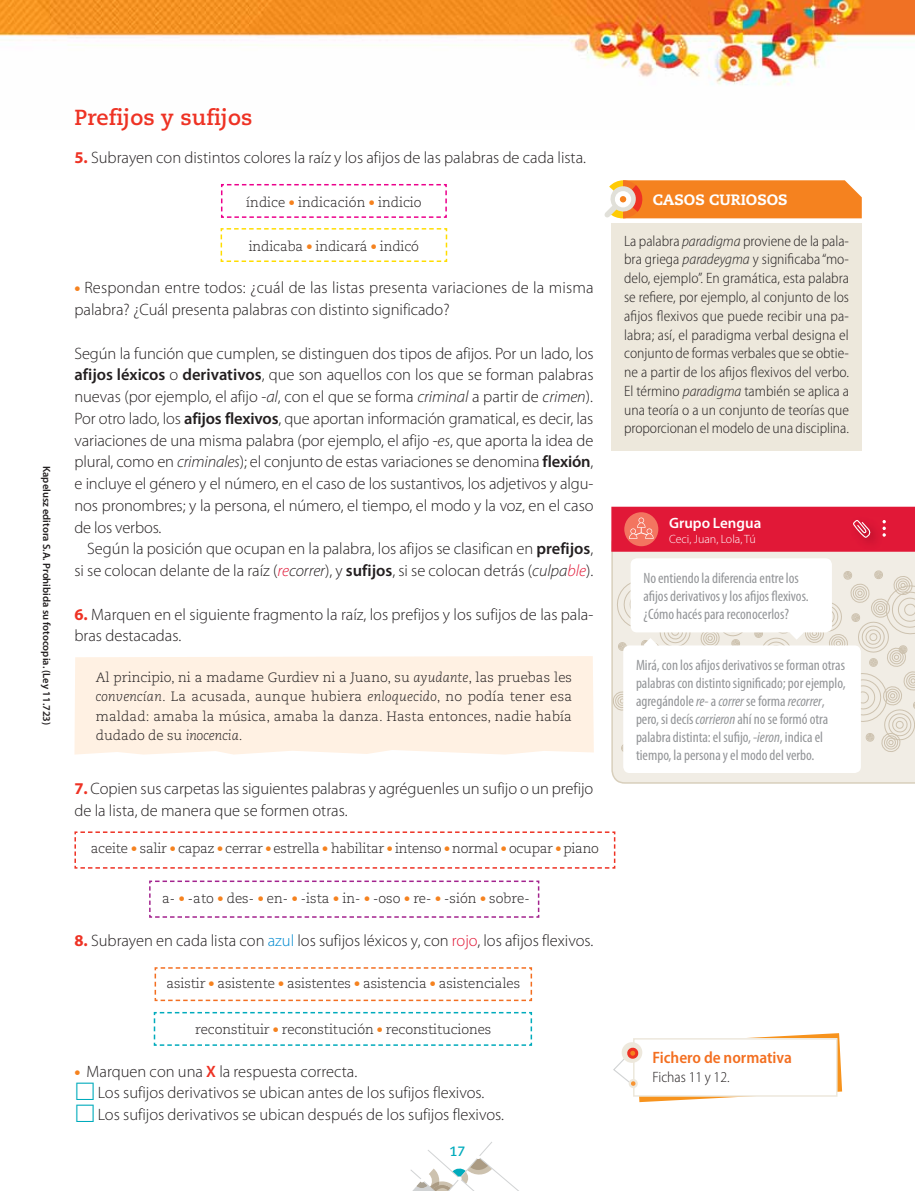
<style>
.page{position:relative;width:915px;height:1191px;background:#fff}
.page>*{position:absolute;margin:0;border:0;box-sizing:border-box;transform-origin:0 0}
.t1{font:700 21.75px "Caecilia LT Std";letter-spacing:.01em;color:#ee3224}
.t2{font:300 16.5px/21.8px "Myriad Pro";color:#231f20}
.t3{font:600 semi-condensed 16.5px "Myriad Pro";color:#f36f21}
.t4{font:300 semi-condensed 15px/18.8px "Myriad Pro";letter-spacing:-.005em;color:#231f20;text-align:justify}
.t5{font:condensed 15px/18px "Myriad Pro";color:#939598}
.t6{font:800 15px "Caecilia LT Std";color:#fff}
.t7{font:600 15px "Myriad Pro";color:#fff}
.t8{font:300 13.5px/19.5px "Caecilia LT Std";letter-spacing:-.01em;color:#231f20;text-align:justify}
.t9{font:700 13.5px "Caecilia LT Std";color:#00abbc}
.t10{font:300 12px "Myriad Pro";color:#fff}
.t11{font:600 10.5px "Myriad Pro";color:#231f20}
.s1{font-weight:700;color:#ee3224}
.s2{font-family:"Myriad Pro";font-weight:900;font-size:16.5px;color:#f5821f}
.s3{font-weight:900;color:#f5821f}
.s4{font-weight:600}
.s5{font-style:italic}
.s6{font-style:italic;color:#e11837}
.s7{color:#0089cf}
.s8{color:#e11837}
.s9{font-weight:600;color:#ee3224}
.s10{color:#00abbc}
</style>
<div class="page">
<img style="left:0;top:0;width:914px;height:86px">
<div style="left:611px;top:224px;width:250px;height:227px;background:#ede8dc"></div>
<svg style="left:604px;top:180px;width:257px;height:38px;background:#f48b30"></svg>
<div style="left:614px;top:191px;width:17px;height:16px;background:#fff;border-radius:50%"></div>
<div style="left:619px;top:196px;width:7px;height:6px;background:#f5821f;border-radius:50%"></div>
<div style="left:611px;top:552px;width:303px;height:231px;background:#f1ede5"></div>
<svg style="left:611px;top:507px;width:303px;height:45px;background:#e2223d"></svg>
<svg style="left:611px;top:567px;width:304px;height:192px;background:#eae5dc"></svg>
<div style="left:630px;top:558px;width:201px;height:74px;background:#fff;border-radius:6px"></div>
<div style="left:623px;top:645px;width:237px;height:128px;background:#fff;border-radius:6px"></div>
<svg style="left:153px;top:1011px;width:379px;height:35px"></svg>
<svg style="left:154px;top:967px;width:378px;height:34px"></svg>
<svg style="left:74px;top:831px;width:542px;height:38px"></svg>
<svg style="left:149px;top:880px;width:391px;height:38px"></svg>
<div style="left:74px;top:656px;width:519px;height:98px;background:#fff1e3"></div>
<svg style="left:220px;top:228px;width:228px;height:34px"></svg>
<svg style="left:221px;top:184px;width:226px;height:34px"></svg>
<svg style="left:613px;top:1033px;width:228px;height:69px"></svg>
<svg style="left:410px;top:1142px;width:108px;height:48px"></svg>
<p class="t11" style="left:51px;top:466px;width:261px;rotate:90deg">Kapelusz editora S.A. Prohibida su fotocopia. (Ley 11.723)</p>
<h1 class="t1" style="left:74px;top:107px;width:179px">Prefijos y sufijos</h1>
<p class="t2" style="left:74px;top:148px;width:513px"><span class="s1">5.</span> Subrayen con distintos colores la raíz y los afijos de las palabras de cada lista.</p>
<p class="t8" style="left:246px;top:193px;width:177px">índice <span class="s2">•</span> indicación <span class="s2">•</span> indicio</p>
<p class="t8" style="left:249px;top:237px;width:172px">indicaba <span class="s2">•</span> indicará <span class="s2">•</span> indicó</p>
<p class="t2" style="left:74px;top:279px;width:520px"><span class="s3">•</span> Respondan entre todos: ¿cuál de las listas presenta variaciones de la misma palabra? ¿Cuál presenta palabras con distinto significado?</p>
<p class="t2" style="left:74px;top:344px;width:520px;text-align:justify">Según la función que cumplen, se distinguen dos tipos de afijos. Por un lado, los <span class="s4">afijos léxicos</span> o <span class="s4">derivativos</span>, que son aquellos con los que se forman palabras nuevas (por ejemplo, el afijo -<span class="s5">al</span>, con el que se forma <span class="s5">criminal</span> a partir de <span class="s5">crimen</span>).<br>Por otro lado, los <span class="s4">afijos flexivos</span>, que aportan información gramatical, es decir, las variaciones de una misma palabra (por ejemplo, el afijo -<span class="s5">es</span>, que aporta la idea de plural, como en <span class="s5">criminales</span>); el conjunto de estas variaciones se denomina <span class="s4">flexión</span>, e incluye el género y el número, en el caso de los sustantivos, los adjetivos y algu&shy;nos pronombres; y la persona, el número, el tiempo, el modo y la voz, en el caso de los verbos.</p>
<p class="t2" style="left:74px;top:539px;width:520px;text-align:right">Según la posición que ocupan en la palabra, los afijos se clasifican en <span class="s4">prefijos</span>, si se colocan delante de la raíz (<span class="s6">re</span><span class="s5">correr</span>), y <span class="s4">sufijos</span>, si se colocan detrás (<span class="s5">culpa</span><span class="s6">ble</span>).</p>
<p class="t2" style="left:74px;top:605px;width:520px"><span class="s1">6.</span> Marquen en el siguiente fragmento la raíz, los prefijos y los sufijos de las pala&shy;bras destacadas.</p>
<p class="t8" style="left:96px;top:668px;width:477px">Al principio, ni a madame Gurdiev ni a Juano, su <span class="s5">ayudante</span>, las pruebas les <span class="s5">convencían</span>. La acusada, aunque hubiera <span class="s5">enloquecido</span>, no podía tener esa maldad: amaba la música, amaba la danza. Hasta entonces, nadie había dudado de su <span class="s5">inocencia</span>.</p>
<p class="t2" style="left:74px;top:779px;width:520px"><span class="s1">7.</span> Copien sus carpetas las siguientes palabras y agréguenles un sufijo o un prefijo de la lista, de manera que se formen otras.</p>
<p class="t8" style="left:91px;top:839px;width:509px">aceite <span class="s2">•</span> salir <span class="s2">•</span> capaz <span class="s2">•</span> cerrar <span class="s2">•</span> estrella <span class="s2">•</span> habilitar <span class="s2">•</span> intenso <span class="s2">•</span> normal <span class="s2">•</span> ocupar <span class="s2">•</span> piano</p>
<p class="t8" style="left:162px;top:888px;width:369px">a- <span class="s2">•</span> -ato <span class="s2">•</span> des- <span class="s2">•</span> en- <span class="s2">•</span> -ista <span class="s2">•</span> in- <span class="s2">•</span> -oso <span class="s2">•</span> re- <span class="s2">•</span> -sión <span class="s2">•</span> sobre-</p>
<p class="t2" style="left:74px;top:931px;width:520px"><span class="s1">8.</span> Subrayen en cada lista con <span class="s7">azul</span> los sufijos léxicos y, con <span class="s8">rojo</span>, los afijos flexivos.</p>
<p class="t8" style="left:166px;top:974px;width:355px">asistir <span class="s2">•</span> asistente <span class="s2">•</span> asistentes <span class="s2">•</span> asistencia <span class="s2">•</span> asistenciales</p>
<p class="t8" style="left:195px;top:1020px;width:297px">reconstituir <span class="s2">•</span> reconstitución <span class="s2">•</span> reconstituciones</p>
<p class="t2" style="left:74px;top:1061px;width:284px"><span class="s3">•</span> Marquen con una <span class="s9">X</span> la respuesta correcta.</p>
<p class="t2" style="left:74px;top:1083px;width:411px"><span class="s10">□</span>Los sufijos derivativos se ubican antes de los sufijos flexivos.</p>
<p class="t2" style="left:74px;top:1105px;width:431px"><span class="s10">□</span>Los sufijos derivativos se ubican después de los sufijos flexivos.</p>
<p class="t9" style="left:449px;top:1144px;width:17px">17</p>
<p class="t6" style="left:652px;top:193px;width:136px">CASOS CURIOSOS</p>
<p class="t4" style="left:624px;top:233px;width:226px">La palabra <span class="s5">paradigma</span> proviene de la pala&shy;bra griega <span class="s5">paradeygma</span> y significaba “mo&shy;delo, ejemplo”. En gramática, esta palabra se refiere, por ejemplo, al conjunto de los afijos flexivos que puede recibir una pa&shy;labra; así, el paradigma verbal designa el conjunto de formas verbales que se obtie&shy;ne a partir de los afijos flexivos del verbo.<br>El término <span class="s5">paradigma</span> también se aplica a una teoría o a un conjunto de teorías que proporcionan el modelo de una disciplina.</p>
<p class="t7" style="left:668px;top:517px;width:94px">Grupo Lengua</p>
<p class="t10" style="left:668px;top:534px;width:88px">Ceci, Juan, Lola, Tú</p>
<p class="t5" style="left:643px;top:570px;width:167px">No entiendo la diferencia entre los afijos derivativos y los afijos flexivos. ¿Cómo hacés para reconocerlos?</p>
<p class="t5" style="left:635px;top:657px;width:211px">Mirá, con los afijos derivativos se forman otras palabras con distinto significado; por ejemplo, agregándole <span class="s5">re</span>- a <span class="s5">correr</span> se forma <span class="s5">recorrer</span>, pero, si decís <span class="s5">corrieron</span> ahí no se formó otra palabra distinta: el sufijo, -<span class="s5">ieron</span>, indica el tiempo, la persona y el modo del verbo.</p>
<p class="t3" style="left:652px;top:1051px;width:141px">Fichero de normativa</p>
<p class="t4" style="left:652px;top:1068px;width:79px">Fichas 11 y 12.</p>
</div>
